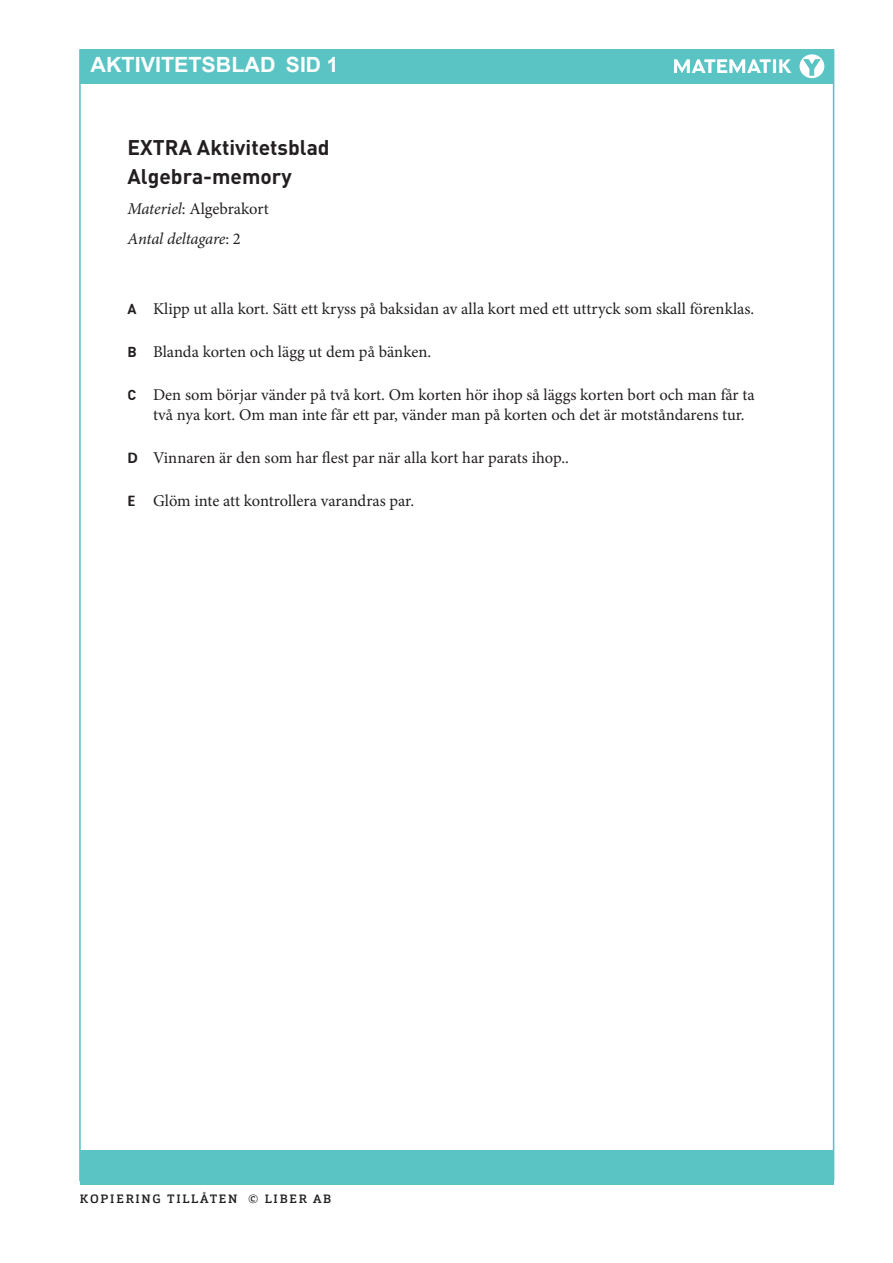
<style>
.page{position:relative;width:893px;height:1263px;background:#fff}
.page>*{position:absolute;margin:0;border:0;box-sizing:border-box;transform-origin:0 0}
.R_OH{font:700 21px "DIN Pro";color:#231f20}
.t1{font:700 21px "Arial";color:#fff}
.t2{font:700 21px "Arial";color:#59c4c3;scale:1.04 1}
.Uppgift_luft_över{font:16.5px/19.8px "Minion Pro";color:#231f20}
.t3{font:italic 16.5px "Minion Pro";letter-spacing:-.015em;color:#231f20}
.t4{font:500 12px "Orgon Slab";letter-spacing:.14em;color:#231f20;scale:1.04 1}
.s1{font-style:italic}
.s2{font-style:normal}
.s3{font-family:"DIN Pro";font-weight:700;font-size:14.25px}
.s4{font-family:"Calibri";font-weight:700}
</style>
<div class="page">
<div style="left:80px;top:49px;width:754px;height:34px;background:#59c4c3"></div>
<div style="left:80px;top:1150px;width:754px;height:34px;background:#59c4c3"></div>
<svg style="left:799px;top:54px;width:25px;height:24px"></svg>
<svg style="left:674px;top:59px;width:117px;height:14px"></svg>
<svg style="left:802px;top:58px;width:20px;height:18px"></svg>
<p class="t1" style="left:286px;top:50px;width:54px">SID 1</p>
<p class="t1" style="left:91px;top:50px;width:186px">AKTIVITETSBLAD</p>
<p class="t2" style="left:804px;top:53px;width:16px">Y</p>
<p class="R_OH" style="left:128px;top:133px;width:204px">EXTRA Aktivitetsblad</p>
<p class="R_OH" style="left:128px;top:162px;width:166px">Algebra-memory</p>
<p class="Uppgift_luft_över" style="left:128px;top:199px;width:143px"><span class="s1">Materiel</span>: Algebrakort</p>
<p class="t3" style="left:128px;top:227px;width:115px">Antal deltagare<span class="s2">: 2</span></p>
<p class="Uppgift_luft_över" style="left:128px;top:299px;width:628px"><span class="s3">A</span> Klipp ut alla kort. Sätt ett kryss på baksidan av alla kort med ett uttryck som skall förenklas.</p>
<p class="Uppgift_luft_över" style="left:128px;top:342px;width:305px"><span class="s3">B</span> Blanda korten och lägg ut dem på bänken.</p>
<p class="Uppgift_luft_över" style="left:153px;top:385px;width:603px;text-indent:-26px"><span class="s3">C</span> Den som börjar vänder på två kort. Om korten hör ihop så läggs korten bort och man får ta två nya kort. Om man inte får ett par, vänder man på korten och det är motståndarens tur.</p>
<p class="Uppgift_luft_över" style="left:128px;top:448px;width:443px"><span class="s4">D</span> Vinnaren är den som har flest par när alla kort har parats ihop..</p>
<p class="Uppgift_luft_över" style="left:128px;top:491px;width:288px"><span class="s4">E</span> Glöm inte att kontrollera varandras par.</p>
<p class="t4" style="left:80px;top:1191px;width:243px">KOPIERING TILLÅTEN © LIBER AB</p>
</div>
